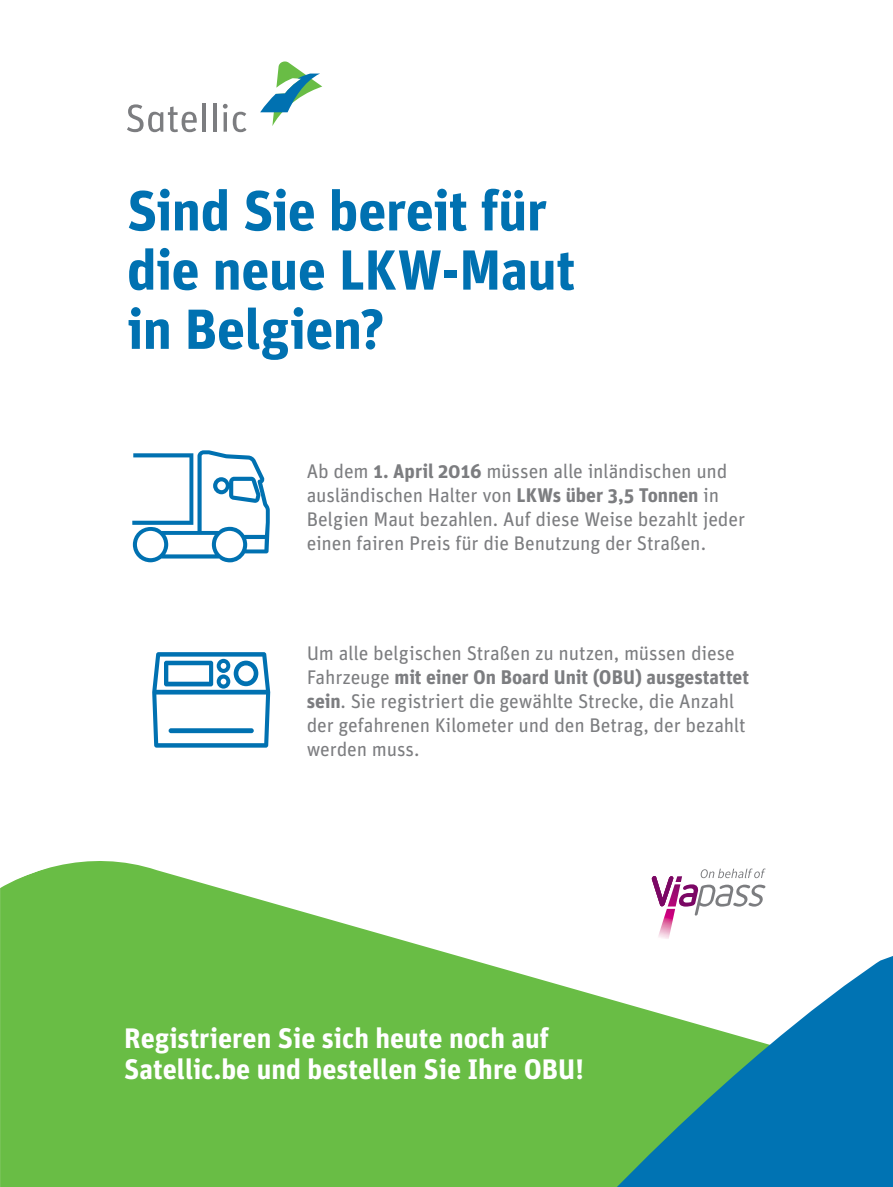
<style>
.page{position:relative;width:893px;height:1187px;background:#fff}
.page>*{position:absolute;margin:0;border:0;box-sizing:border-box;transform-origin:0 0}
.t1{font:700 56.4px/59.2px "Unit Pro";letter-spacing:-.01em;color:#0071b1}
.t2{font:700 28.2px/31px "Unit Pro";color:#fff}
.t3{font:19.8px/24px "Unit Pro";letter-spacing:-.01em;color:#7c7d80}
.s1{font-weight:700}
</style>
<div class="page">
<svg style="left:0;top:861px;width:893px;height:325px;fill:#69bd45"></svg>
<svg style="left:260px;top:61px;width:62px;height:65px"></svg>
<svg style="left:127px;top:104px;width:70px;height:28px"></svg>
<hr style="left:202px;top:104px;width:4px;height:28px;background:#7c7d80">
<hr style="left:213px;top:104px;width:3px;height:28px;background:#7c7d80">
<svg style="left:223px;top:104px;width:24px;height:28px"></svg>
<svg style="left:652px;top:868px;width:114px;height:71px"></svg>
<svg style="left:132px;top:450px;width:138px;height:112px"></svg>
<svg style="left:152px;top:652px;width:118px;height:95px"></svg>
<div style="left:169px;top:728px;width:85px;height:5px;background:#0071b1;border-radius:2px"></div>
<h1 class="t1" style="left:127px;top:187px;width:450px">Sind Sie bereit für die neue LKW-Maut in Belgien?</h1>
<p class="t3" style="left:307px;top:461px;width:440px">Ab dem <span class="s1">1. April 2016</span> müssen alle inländischen und ausländischen Halter von <span class="s1">LKWs über 3,5 Tonnen</span> in Belgien Maut bezahlen. Auf diese Weise bezahlt jeder einen fairen Preis für die Benutzung der Straßen.</p>
<p class="t3" style="left:307px;top:643px;width:444px">Um alle belgischen Straßen zu nutzen, müssen diese Fahrzeuge <span class="s1">mit einer On Board Unit (OBU) ausgestattet sein</span>. Sie registriert die gewählte Strecke, die Anzahl der gefahrenen Kilometer und den Betrag, der bezahlt werden muss.</p>
<h2 class="t2" style="left:124px;top:1026px;width:461px">Registrieren Sie sich heute noch auf<br>Satellic.be und bestellen Sie Ihre OBU!</h2>
</div>
